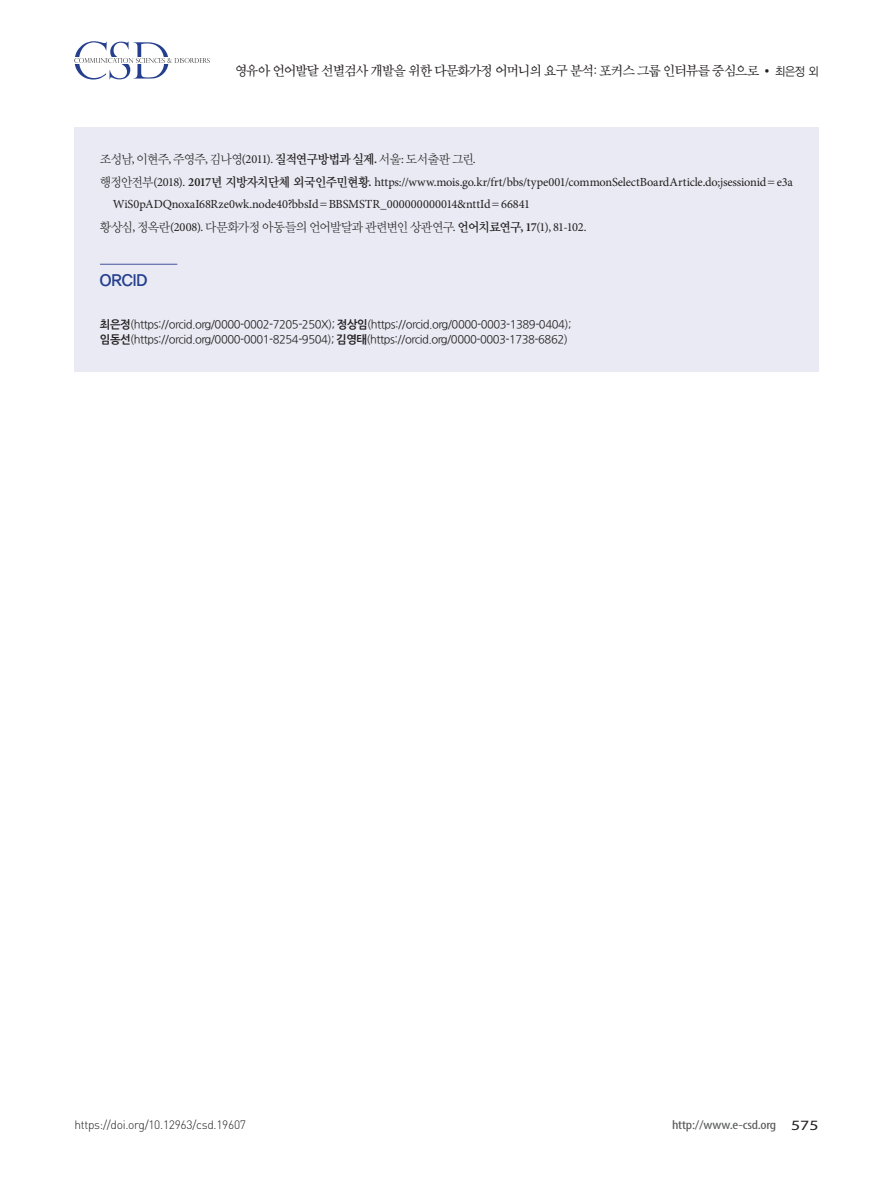
<style>
.page{position:relative;width:893px;height:1191px;background:#fff}
.page>*{position:absolute;margin:0;border:0;box-sizing:border-box;transform-origin:0 0}
.본문_대제목{font:16.5px "YDIYGO340";letter-spacing:-.005em;color:#253f8e}
.t1{font:14.25px "San Sw M";letter-spacing:-.05em;color:#231f20;scale:.95 1}
.한글초록_참고문헌{font:12.75px "YDIY Mj O320";letter-spacing:-.05em;color:#231f20;scale:.95 1}
.t2{font:condensed 12.75px "Myriad Pro";letter-spacing:-.015em;color:#57585a;scale:1.25 1}
.한글초록_참고문헌-2{font:12.3px/22.5px "Minion Pro";letter-spacing:-.01em;color:#231f20}
.t3{font:300 12px "DIN Pro";letter-spacing:-.025em;color:#231f20}
.한글초록_참고문헌-3{font:11.25px "Nanum Gothic OTF";letter-spacing:-.04em;color:#231f20}
.s1{font-family:"Dotum"}
.s2{font-family:"YDIYGO320";font-size:12px}
.s3{font-family:"Minion Pro";font-size:12.3px}
.s4{font-family:"YDIY Mj O340"}
.s5{font-family:"Minion Pro";font-weight:600;font-size:12.3px}
.s6{font-family:"YDIY Mj O320";font-size:12.75px}
.s7{font-weight:600}
.s8{font-family:"YDIY Mj O340";font-size:12.75px}
.s9{font-family:"Dotum";font-size:12.75px}
.s10{font-family:"Nanum Gothic OTF Bold"}
.s11{font-stretch:normal;font-size:14.25px;color:#231f20}
</style>
<div class="page">
<svg style="left:74px;top:41px;width:136px;height:38px"></svg>
<div style="left:74px;top:128px;width:745px;height:244px;background:#e9eaf3"></div>
<hr style="left:100px;top:264px;width:77px;height:1px;background:#4d5a9e">
<p class="t1" style="left:235px;top:64px;width:616px">영유아 언어발달 선별검사 개발을 위한 다문화가정 어머니의 요구 분석: 포커스 그룹 인터뷰를 중심으로 <span class="s1">•</span> <span class="s2">최은정 외</span></p>
<p class="한글초록_참고문헌" style="left:100px;top:153px;width:397px">조성남<span class="s3">,</span> 이현주<span class="s3">,</span> 주영주<span class="s3">,</span> 김나영<span class="s3">(2011).</span> <span class="s4">질적연구방법과 실제</span><span class="s5">.</span> 서울<span class="s3">:</span> 도서출판 그린<span class="s3">.</span></p>
<p class="한글초록_참고문헌-2" style="left:113px;top:171px;width:682px;text-indent:-13px"><span class="s6">행정안전부</span>(2018). <span class="s7">2017</span><span class="s8">년 지방자치단체 외국인주민현황</span><span class="s7">.</span> https://www.mois.go.kr/frt/bbs/type001/commonSelectBoardArticle.do;jsessionid<span class="s9">=</span> e3a<br>WiS0pADQnoxaI68Rze0wk.node40?bbsId<span class="s9">=</span>BBSMSTR_000000000014&amp;nttId<span class="s9">=</span> 66841</p>
<p class="한글초록_참고문헌" style="left:100px;top:221px;width:514px">황상심<span class="s3">,</span> 정옥란<span class="s3">(2008).</span> 다문화가정 아동들의 언어발달과 관련변인 상관연구<span class="s3">.</span> <span class="s4">언어치료연구</span><span class="s5">, 17</span><span class="s3">(1), 81-102.</span></p>
<p class="본문_대제목" style="left:100px;top:270px;width:49px">ORCID</p>
<p class="한글초록_참고문헌-3" style="left:100px;top:317px;width:473px"><span class="s10">최은정</span>(https://orcid.org/0000-0002-7205-250X); <span class="s10">정상임</span>(https://orcid.org/0000-0003-1389-0404);</p>
<p class="한글초록_참고문헌-3" style="left:100px;top:333px;width:469px"><span class="s10">임동선</span>(https://orcid.org/0000-0001-8254-9504); <span class="s10">김영태</span>(https://orcid.org/0000-0003-1738-6862)</p>
<p class="t3" style="left:74px;top:1116px;width:173px">https://doi.org/10.12963/csd.19607</p>
<p class="t2" style="left:672px;top:1117px;width:119px">http://www.e-csd.org <span class="s11">575</span></p>
</div>
